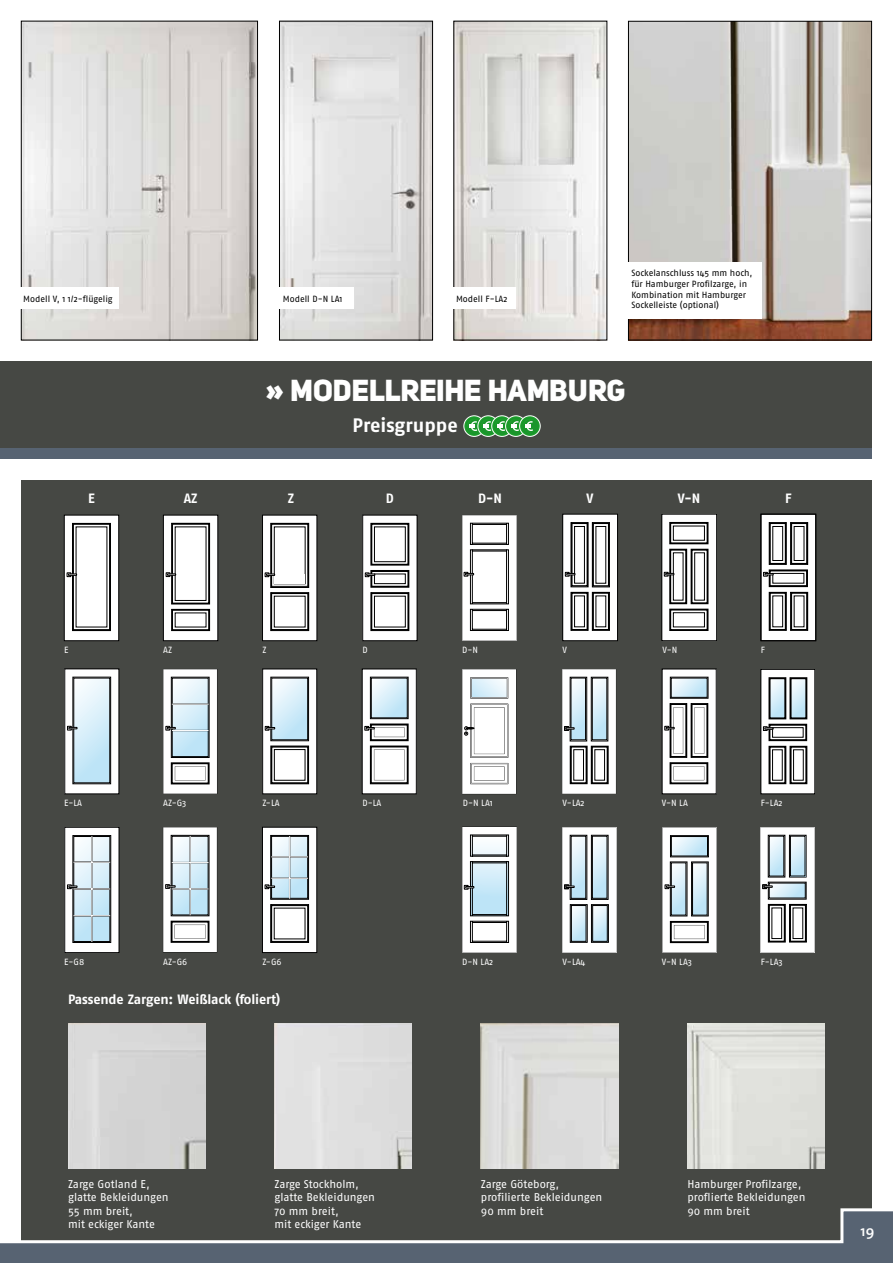
<style>
.page{position:relative;width:893px;height:1263px;background:#fff}
.page>*{position:absolute;margin:0;border:0;box-sizing:border-box;transform-origin:0 0}
.t1{font:30px "Uni Sans Heavy";color:#fff}
.t2{font:700 19.5px "Fago No";color:#fff}
.t3{font:600 15px "The Mix";color:#fff}
.t4{font:700 13.5px "Fago No";letter-spacing:-.01em;color:#fff}
.t5{font:11.25px/13.5px "Fago Pro";letter-spacing:-.005em;color:#fff}
.t6{font:9px/10.8px "Fago Pro";color:#000}
.t7{font:9px "Fago Pro";color:#fff}
</style>
<div class="page">
<div style="left:21px;top:480px;width:851px;height:768px;background:#464844"></div>
<div style="left:0;top:361px;width:872px;height:89px;background:#464844"></div>
<div style="left:0;top:449px;width:872px;height:10px;background:#576372"></div>
<svg style="left:464px;top:416px;width:20px;height:20px"></svg>
<div style="left:464px;top:415px;width:21px;height:22px;border:1px solid #fff;border-radius:50%"></div>
<div style="left:465px;top:417px;width:18px;height:18px;background:#1a962b;border-radius:50%"></div>
<svg style="left:478px;top:416px;width:20px;height:20px"></svg>
<div style="left:478px;top:415px;width:21px;height:22px;border:1px solid #fff;border-radius:50%"></div>
<div style="left:479px;top:417px;width:18px;height:18px;background:#1a962b;border-radius:50%"></div>
<svg style="left:492px;top:416px;width:20px;height:20px"></svg>
<div style="left:491px;top:415px;width:22px;height:22px;border:1px solid #fff;border-radius:50%"></div>
<div style="left:493px;top:417px;width:18px;height:18px;background:#1a962b;border-radius:50%"></div>
<svg style="left:506px;top:416px;width:20px;height:20px"></svg>
<div style="left:505px;top:415px;width:21px;height:22px;border:1px solid #fff;border-radius:50%"></div>
<div style="left:507px;top:417px;width:18px;height:18px;background:#1a962b;border-radius:50%"></div>
<svg style="left:520px;top:416px;width:20px;height:20px"></svg>
<div style="left:519px;top:415px;width:21px;height:22px;border:1px solid #fff;border-radius:50%"></div>
<div style="left:521px;top:417px;width:18px;height:18px;background:#1a962b;border-radius:50%"></div>
<svg style="left:467px;top:419px;width:70px;height:12px"></svg>
<img style="left:687px;top:1023px;width:137px;height:145px">
<img style="left:68px;top:1023px;width:137px;height:145px">
<img style="left:481px;top:1023px;width:137px;height:145px">
<div style="left:275px;top:1023px;width:137px;height:145px;background:#dfdfdf"></div>
<svg style="left:362px;top:515px;width:55px;height:126px;background:#cbcbcb"></svg>
<div style="left:64px;top:515px;width:55px;height:126px;background:#fff"></div>
<div style="left:64px;top:515px;width:55px;height:126px;border:1px solid #000"></div>
<svg style="left:67px;top:523px;width:44px;height:108px"></svg>
<div style="left:163px;top:515px;width:55px;height:126px;background:#fff"></div>
<div style="left:163px;top:515px;width:55px;height:126px;border:1px solid #000"></div>
<svg style="left:166px;top:523px;width:44px;height:108px"></svg>
<div style="left:262px;top:515px;width:55px;height:126px;background:#fff"></div>
<div style="left:262px;top:515px;width:55px;height:126px;border:1px solid #000"></div>
<svg style="left:265px;top:523px;width:44px;height:108px"></svg>
<svg style="left:163px;top:827px;width:54px;height:125px;background:#d2dbdf"></svg>
<hr style="left:189px;top:836px;width:2px;height:79px;background:#000">
<hr style="left:172px;top:888px;width:36px;height:1px;background:#000">
<hr style="left:172px;top:889px;width:36px;height:1px;background:#fff">
<hr style="left:172px;top:862px;width:37px;height:1px;background:#fff">
<hr style="left:190px;top:836px;width:1px;height:79px;background:#fff">
<div style="left:262px;top:827px;width:55px;height:125px;background:#fff"></div>
<div style="left:262px;top:827px;width:55px;height:126px;border:1px solid #000"></div>
<svg style="left:270px;top:904px;width:39px;height:39px"></svg>
<div style="left:270px;top:835px;width:39px;height:64px;border:1px solid #000"></div>
<svg style="left:265px;top:836px;width:43px;height:62px"></svg>
<hr style="left:271px;top:856px;width:37px;height:1px;background:#fff">
<hr style="left:272px;top:877px;width:36px;height:2px;background:#000">
<hr style="left:289px;top:836px;width:1px;height:63px;background:#fff">
<hr style="left:271px;top:878px;width:37px;height:1px;background:#fff">
<div style="left:65px;top:827px;width:54px;height:125px;background:#fff"></div>
<div style="left:65px;top:827px;width:54px;height:126px;border:1px solid #000"></div>
<div style="left:73px;top:835px;width:38px;height:108px;border:1px solid #000"></div>
<svg style="left:67px;top:836px;width:43px;height:105px"></svg>
<hr style="left:74px;top:861px;width:36px;height:2px;background:#000">
<hr style="left:74px;top:888px;width:36px;height:2px;background:#000">
<hr style="left:91px;top:836px;width:2px;height:105px;background:#000">
<hr style="left:73px;top:915px;width:37px;height:1px;background:#fff">
<hr style="left:73px;top:889px;width:37px;height:1px;background:#fff">
<hr style="left:73px;top:862px;width:37px;height:1px;background:#fff">
<hr style="left:92px;top:836px;width:1px;height:106px;background:#fff">
<div style="left:65px;top:669px;width:54px;height:125px;background:#fff"></div>
<div style="left:73px;top:677px;width:38px;height:107px;border:1px solid #000"></div>
<svg style="left:67px;top:678px;width:43px;height:105px"></svg>
<svg style="left:163px;top:669px;width:54px;height:125px;background:#d1dadf"></svg>
<div style="left:263px;top:669px;width:54px;height:125px;background:#fff"></div>
<div style="left:262px;top:669px;width:55px;height:125px;border:1px solid #000"></div>
<svg style="left:270px;top:746px;width:39px;height:38px"></svg>
<div style="left:271px;top:677px;width:38px;height:64px;border:1px solid #000"></div>
<div style="left:272px;top:678px;width:36px;height:62px;background:linear-gradient(to bottom,#f1f9fd,#bce4f7)"></div>
<div style="left:272px;top:678px;width:36px;height:62px;border:1px solid #000"></div>
<svg style="left:265px;top:726px;width:10px;height:4px"></svg>
<svg style="left:362px;top:669px;width:55px;height:125px;background:#ccd1d3"></svg>
<div style="left:662px;top:514px;width:55px;height:127px;background:#fff"></div>
<div style="left:662px;top:514px;width:55px;height:127px;border:1px solid #000"></div>
<svg style="left:664px;top:522px;width:44px;height:109px"></svg>
<div style="left:563px;top:514px;width:54px;height:127px;background:#fff"></div>
<div style="left:563px;top:514px;width:55px;height:127px;border:1px solid #000"></div>
<svg style="left:565px;top:522px;width:45px;height:109px"></svg>
<div style="left:761px;top:514px;width:55px;height:127px;background:#fff"></div>
<div style="left:761px;top:514px;width:55px;height:127px;border:1px solid #000"></div>
<svg style="left:763px;top:522px;width:45px;height:109px"></svg>
<svg style="left:662px;top:827px;width:54px;height:126px;background:#cbd2d5"></svg>
<svg style="left:562px;top:827px;width:54px;height:126px;background:#cad1d5"></svg>
<div style="left:571px;top:905px;width:15px;height:36px;border:1px solid #000"></div>
<svg style="left:594px;top:907px;width:11px;height:32px"></svg>
<div style="left:592px;top:905px;width:15px;height:36px;border:1px solid #000"></div>
<svg style="left:760px;top:827px;width:54px;height:125px;background:#c6cccf"></svg>
<svg style="left:662px;top:669px;width:54px;height:125px;background:#cccecf"></svg>
<svg style="left:562px;top:669px;width:54px;height:125px;background:#c6cccf"></svg>
<div style="left:761px;top:669px;width:54px;height:125px;background:#fff"></div>
<svg style="left:763px;top:677px;width:44px;height:107px"></svg>
<img style="left:630px;top:23px;width:240px;height:315px">
<div style="left:628px;top:21px;width:244px;height:319px;border:1px solid #000"></div>
<div style="left:626px;top:262px;width:136px;height:57px;background:#fff"></div>
<img style="left:281px;top:23px;width:150px;height:315px">
<div style="left:279px;top:21px;width:154px;height:319px;border:1px solid #000"></div>
<img style="left:456px;top:23px;width:149px;height:315px">
<img style="left:23px;top:23px;width:233px;height:315px">
<div style="left:21px;top:21px;width:237px;height:319px;border:1px solid #000"></div>
<div style="left:18px;top:288px;width:101px;height:21px;background:#fff"></div>
<div style="left:278px;top:288px;width:75px;height:21px;background:#fff"></div>
<div style="left:451px;top:288px;width:65px;height:21px;background:#fff"></div>
<svg style="left:462px;top:515px;width:55px;height:126px;background:#dcdcdc"></svg>
<svg style="left:462px;top:827px;width:55px;height:126px;background:#ced6db"></svg>
<svg style="left:462px;top:669px;width:54px;height:125px;background:#e9eaeb"></svg>
<svg style="left:0;top:1208px;width:893px;height:55px"></svg>
<p class="t6" style="left:23px;top:293px;width:91px">Modell V, 1 1/2-flügelig</p>
<p class="t6" style="left:283px;top:293px;width:61px">Modell D-N LA1</p>
<p class="t6" style="left:456px;top:293px;width:53px">Modell F-LA2</p>
<p class="t6" style="left:631px;top:267px;width:123px">Sockelanschluss 145 mm hoch, für Hamburger Profilzarge, in<br>Kombination mit Hamburger<br>Sockelleiste (optional)</p>
<h1 class="t1" style="left:266px;top:372px;width:362px">» MODELLREIHE HAMBURG</h1>
<h2 class="t2" style="left:352px;top:414px;width:107px">Preisgruppe</h2>
<p class="t4" style="left:88px;top:491px;width:8px">E</p>
<p class="t4" style="left:184px;top:491px;width:15px">AZ</p>
<p class="t4" style="left:288px;top:491px;width:8px">Z</p>
<p class="t4" style="left:386px;top:491px;width:10px">D</p>
<p class="t4" style="left:478px;top:491px;width:25px">D-N</p>
<p class="t4" style="left:586px;top:491px;width:8px">V</p>
<p class="t4" style="left:678px;top:491px;width:24px">V-N</p>
<p class="t4" style="left:785px;top:491px;width:8px">F</p>
<p class="t7" style="left:64px;top:644px;width:6px">E</p>
<p class="t7" style="left:163px;top:644px;width:10px">AZ</p>
<p class="t7" style="left:262px;top:644px;width:6px">Z</p>
<p class="t7" style="left:362px;top:644px;width:7px">D</p>
<p class="t7" style="left:462px;top:644px;width:17px">D-N</p>
<p class="t7" style="left:563px;top:644px;width:6px">V</p>
<p class="t7" style="left:662px;top:644px;width:17px">V-N</p>
<p class="t7" style="left:761px;top:644px;width:6px">F</p>
<p class="t7" style="left:64px;top:798px;width:19px">E-LA</p>
<p class="t7" style="left:163px;top:798px;width:25px">AZ-G3</p>
<p class="t7" style="left:262px;top:798px;width:19px">Z-LA</p>
<p class="t7" style="left:362px;top:798px;width:20px">D-LA</p>
<p class="t7" style="left:463px;top:798px;width:32px">D-N LA1</p>
<p class="t7" style="left:563px;top:798px;width:24px">V-LA2</p>
<p class="t7" style="left:662px;top:798px;width:28px">V-N LA</p>
<p class="t7" style="left:761px;top:798px;width:23px">F-LA2</p>
<p class="t7" style="left:64px;top:956px;width:22px">E-G8</p>
<p class="t7" style="left:163px;top:956px;width:26px">AZ-G6</p>
<p class="t7" style="left:262px;top:956px;width:21px">Z-G6</p>
<p class="t7" style="left:462px;top:956px;width:33px">D-N LA2</p>
<p class="t7" style="left:563px;top:956px;width:24px">V-LA4</p>
<p class="t7" style="left:662px;top:956px;width:32px">V-N LA3</p>
<p class="t7" style="left:761px;top:956px;width:24px">F-LA3</p>
<p class="t4" style="left:68px;top:991px;width:214px">Passende Zargen: Weißlack (foliert)</p>
<p class="t5" style="left:68px;top:1177px;width:102px">Zarge Gotland E, glatte Bekleidungen<br>55 mm breit,<br>mit eckiger Kante</p>
<p class="t5" style="left:481px;top:1177px;width:123px">Zarge Göteborg, profilierte Bekleidungen<br>90 mm breit</p>
<p class="t5" style="left:275px;top:1177px;width:102px">Zarge Stockholm, glatte Bekleidungen<br>70 mm breit,<br>mit eckiger Kante</p>
<p class="t5" style="left:687px;top:1177px;width:120px">Hamburger Profilzarge, proflierte Bekleidungen<br>90 mm breit</p>
<h3 class="t3" style="left:860px;top:1218px;width:15px">19</h3>
</div>
